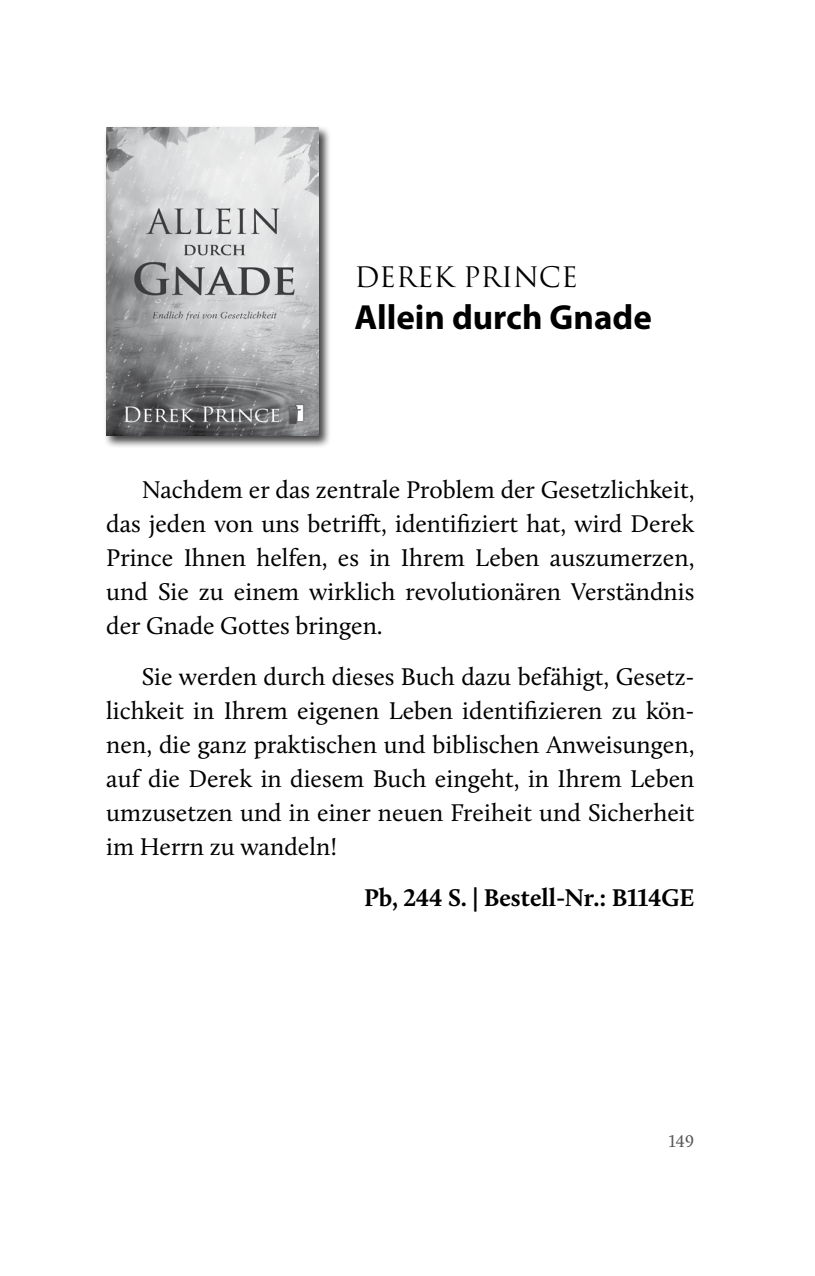
<style>
.page{position:relative;width:815px;height:1276px;background:#fff}
.page>*{position:absolute;margin:0;border:0;box-sizing:border-box;transform-origin:0 0}
.t1{font:700 35px "Myriad Pro";color:#000}
.t2{font:27.5px "Trajan Pro";color:#000}
.t3{font:25px/34px "Calluna";color:#000;text-align:justify}
.t4{font:700 25px "Calluna";color:#000}
.t5{font:17.5px "Calluna";color:#58585a}
</style>
<div class="page">
<div style="left:103px;top:125px;width:228px;height:323px;background:#000;opacity:.75"></div>
<img style="left:106px;top:128px;width:213px;height:308px">
<p class="t2" style="left:354px;top:260px;width:225px">DEREK PRINCE</p>
<h1 class="t1" style="left:354px;top:294px;width:299px">Allein durch Gnade</h1>
<p class="t3" style="left:106px;top:472px;width:590px;text-indent:35px">Nachdem er das zentrale Problem der Gesetzlichkeit, das jeden von uns betrifft, identifiziert hat, wird Derek Prince Ihnen helfen, es in Ihrem Leben auszumerzen, und Sie zu einem wirklich revolutionären Verständnis der Gnade Gottes bringen.</p>
<p class="t3" style="left:106px;top:659px;width:590px;text-indent:35px">Sie werden durch dieses Buch dazu befähigt, Gesetz&shy;lichkeit in Ihrem eigenen Leben identifizieren zu kön&shy;nen, die ganz praktischen und biblischen Anweisungen, auf die Derek in diesem Buch eingeht, in Ihrem Leben umzusetzen und in einer neuen Freiheit und Sicherheit im Herrn zu wandeln!</p>
<p class="t4" style="left:364px;top:882px;width:332px">Pb, 244 S. | Bestell-Nr.: B114GE</p>
<p class="t5" style="left:669px;top:1131px;width:27px">149</p>
</div>
